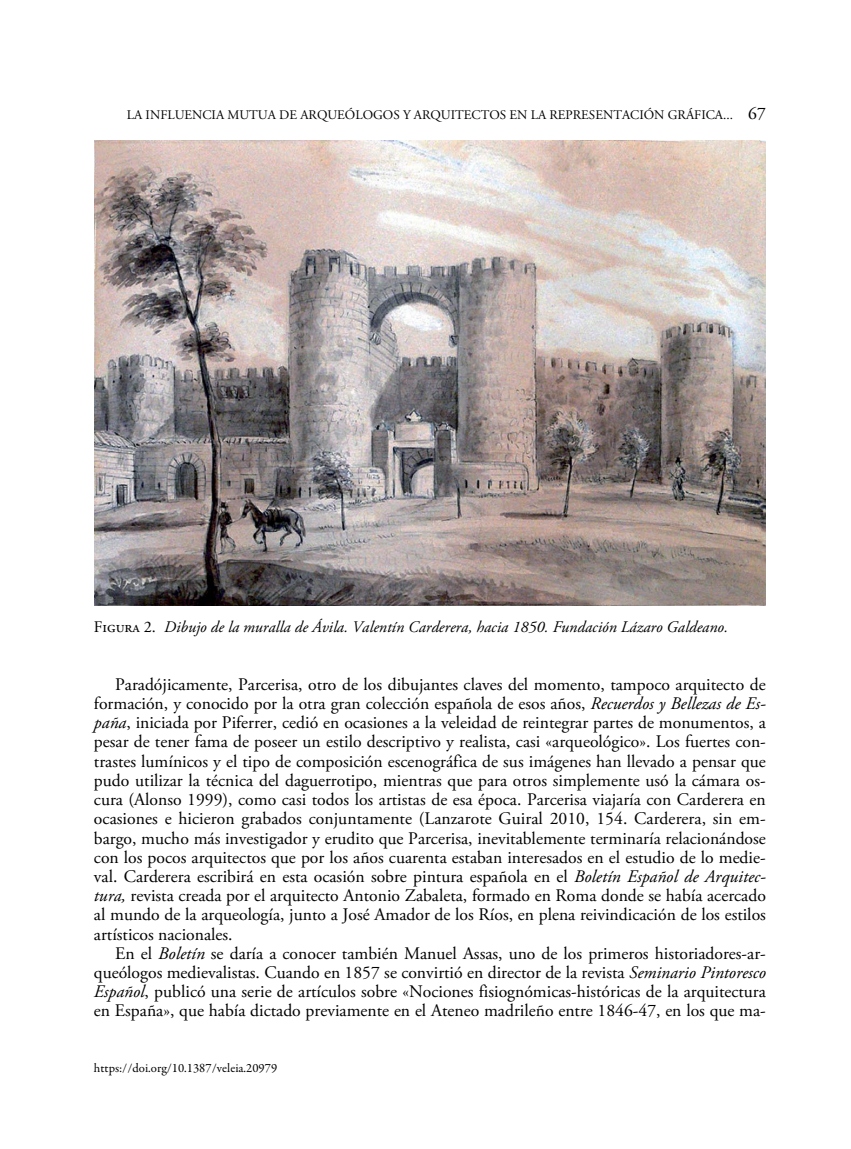
<style>
.page{position:relative;width:851px;height:1149px;background:#fff}
.page>*{position:absolute;margin:0;border:0;box-sizing:border-box;transform-origin:0 0}
.t1{font:17.7px/19.2px "Adobe Garamond Pro";color:#000;text-align:justify}
.t2{font:italic 16.2px "Adobe Garamond Pro";color:#000}
.t3{font:13.2px "Adobe Garamond Pro";letter-spacing:.165em;color:#000}
.t4{font:12.75px "Garamond Premr Pro";color:#000}
.s1{font-size:17.7px}
.s2{font-style:normal}
.s3{font-style:italic}
</style>
<div class="page">
<img style="left:94px;top:140px;width:671px;height:465px">
<p class="t3" style="left:127px;top:107px;width:640px">La inf luencia mutua de arqueólogos y arquitectos en la representación gráf ica... <span class="s1">67</span></p>
<p class="t2" style="left:94px;top:617px;width:635px"><span class="s2">Figura 2.</span> Dibujo de la muralla de Ávila. Valentín Carderera, hacia 1850. Fundación Lázaro Galdeano.</p>
<p class="t1" style="left:94px;top:675px;width:673px;text-indent:21px">Paradójicamente, Parcerisa, otro de los dibujantes claves del momento, tampoco arquitecto de formación, y conocido por la otra gran colección española de esos años, <span class="s3">Recuerdos y Bellezas de Es&shy;paña</span>, iniciada por Piferrer, cedió en ocasiones a la veleidad de reintegrar partes de monumentos, a pesar de tener fama de poseer un estilo descriptivo y realista, casi «arqueológico». Los fuertes con&shy;trastes lumínicos y el tipo de composición escenográfica de sus imágenes han llevado a pensar que pudo utilizar la técnica del daguerrotipo, mientras que para otros simplemente usó la cámara os&shy;cura (Alonso 1999), como casi todos los artistas de esa época. Parcerisa viajaría con Carderera en ocasiones e hicieron grabados conjuntamente (Lanzarote Guiral 2010, 154. Carderera, sin em&shy;bargo, mucho más investigador y erudito que Parcerisa, inevitablemente terminaría relacionándose con los pocos arquitectos que por los años cuarenta estaban interesados en el estudio de lo medie&shy;val. Carderera escribirá en esta ocasión sobre pintura española en el <span class="s3">Boletín Español de Arquitec&shy;tura,</span> revista creada por el arquitecto Antonio Zabaleta, formado en Roma donde se había acercado al mundo de la arqueología, junto a José Amador de los Ríos, en plena reivindicación de los estilos artísticos nacionales.</p>
<p class="t1" style="left:94px;top:943px;width:673px;text-indent:21px">En el <span class="s3">Boletín</span> se daría a conocer también Manuel Assas, uno de los primeros historiadores-ar&shy;queólogos medievalistas. Cuando en 1857 se convirtió en director de la revista <span class="s3">Seminario Pintoresco Español</span>, publicó una serie de artículos sobre «Nociones fisiognómicas-históricas de la arquitectura en España», que había dictado previamente en el Ateneo madrileño entre 1846-47, en los que ma-</p>
<p class="t4" style="left:94px;top:1060px;width:185px">https://doi.org/10.1387/veleia.20979</p>
</div>
